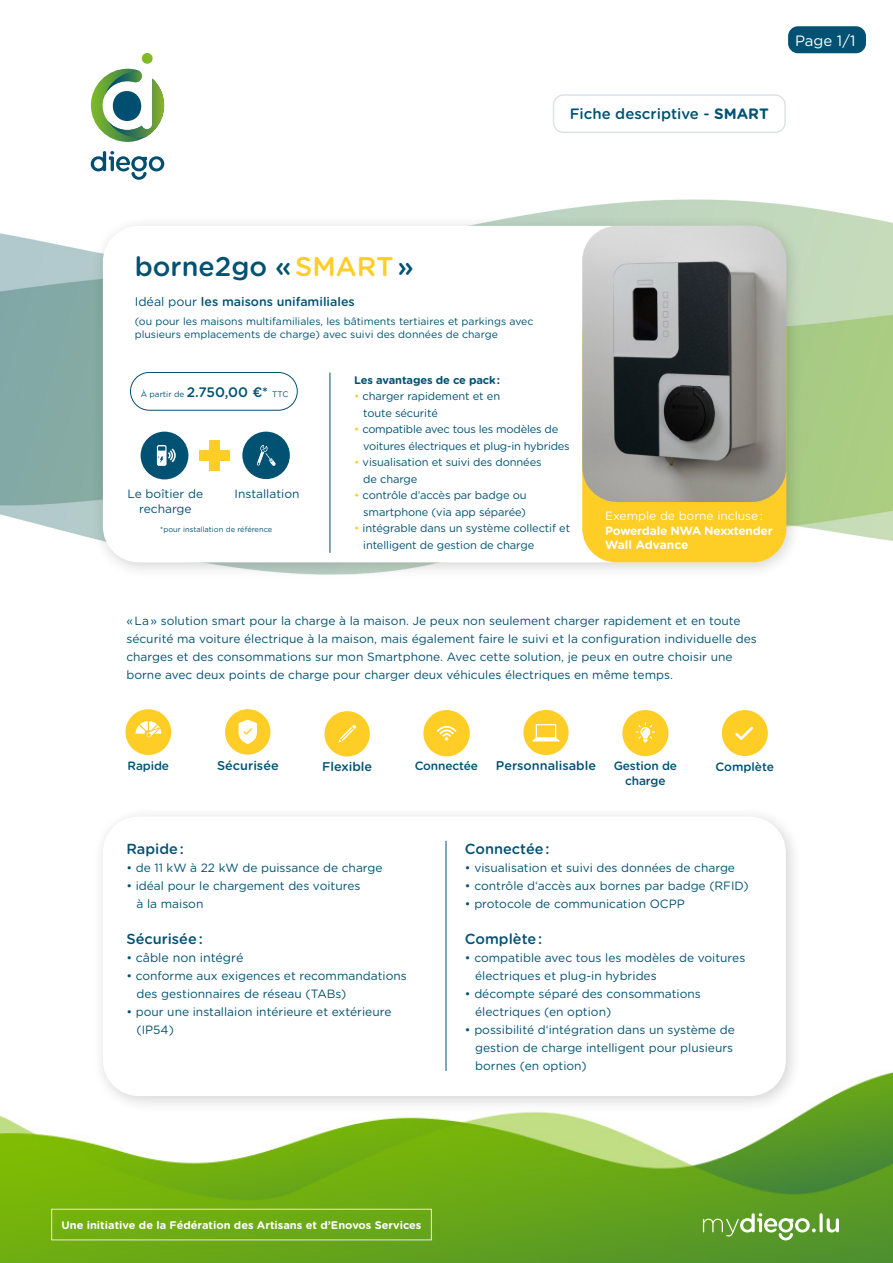
<style>
.page{position:relative;width:893px;height:1263px;background:#fff}
.page>*{position:absolute;margin:0;border:0;box-sizing:border-box;transform-origin:0 0}
.t1{font:500 27px "Gotham Rounded";color:#015272}
.t2{font:500 15px "Gotham Rounded";color:#015272}
.t3{font:15px "Gotham Rounded";color:#fff}
.t4{font:500 14.55px "Gotham Rounded";color:#015272}
.t5{font:500 12.75px "Gotham Rounded";color:#015272}
.t6{font:500 12.45px "Gotham Rounded";color:#015272}
.t7{font:12.45px "Gotham Rounded";color:#015272}
.t8{font:12px/18px "Gotham Rounded";color:#015272}
.t9{font:700 12px/14.4px "Gotham Rounded";letter-spacing:-.02em;color:#fff}
.t10{font:500 12px/14.4px "Gotham Rounded";letter-spacing:-.01em;color:#015272;text-align:center}
.t11{font:11.1px/16.5px "Gotham Rounded";letter-spacing:-.01em;color:#015272}
.t12{font:700 11.1px "Gotham Rounded";color:#fff}
.t13{font:700 11.1px "Gotham Rounded";letter-spacing:-.01em;color:#015272}
.t14{font:10.5px/12.6px "Gotham Rounded";color:#015272}
.t15{font:8.1px "Gotham Rounded";color:#015272}
.t16{font:7.5px "Gotham Rounded";color:#015272}
.s1{font-weight:700}
.s2{color:#fecd26}
.s3{font-weight:400}
.s4{font-weight:500;font-size:13.8px}
.s5{font-size:12px}
</style>
<div class="page">
<img style="left:0;top:1072px;width:893px;height:191px">
<div style="left:53px;top:1210px;width:390px;height:42px;background:#6cab14"></div>
<div style="left:51px;top:1209px;width:381px;height:31px;border:1px solid #e6e7e9"></div>
<svg style="left:819px;top:1213px;width:4px;height:19px"></svg>
<svg style="left:827px;top:1218px;width:12px;height:14px"></svg>
<svg style="left:703px;top:1213px;width:113px;height:27px;background:#7fb056"></svg>
<img style="left:0;top:97px;width:893px;height:660px">
<div style="left:553px;top:94px;width:233px;height:39px;border:2px solid #dde2e9;border-radius:10px"></div>
<div style="left:92px;top:215px;width:711px;height:364px;background:#231f20;opacity:.2"></div>
<div style="left:103px;top:226px;width:683px;height:336px;background:#fff;border-radius:36px"></div>
<div style="left:582px;top:298px;width:204px;height:264px;background:#fecd26;border-radius:34px"></div>
<div style="left:130px;top:372px;width:168px;height:39px;border:1px solid #015272;border-radius:19px"></div>
<hr style="left:330px;top:372px;width:1px;height:181px;background:#015272">
<img style="left:582px;top:226px;width:204px;height:276px">
<div style="left:92px;top:805px;width:711px;height:308px;background:#231f20;opacity:.2"></div>
<div style="left:103px;top:817px;width:683px;height:279px;background:#fff;border-radius:36px"></div>
<div style="left:142px;top:53px;width:11px;height:11px;background:#80ba27;border-radius:50%"></div>
<svg style="left:91px;top:69px;width:73px;height:73px"></svg>
<svg style="left:91px;top:151px;width:73px;height:29px"></svg>
<div style="left:788px;top:26px;width:78px;height:27px;background:#015272;border-radius:10px"></div>
<hr style="left:446px;top:841px;width:1px;height:230px;background:#015272">
<div style="left:125px;top:709px;width:46px;height:46px;background:#fecd26;border-radius:50%"></div>
<svg style="left:136px;top:721px;width:25px;height:17px"></svg>
<svg style="left:278px;top:719px;width:11px;height:9px"></svg>
<div style="left:423px;top:710px;width:47px;height:46px;background:#fecd26;border-radius:50%"></div>
<svg style="left:437px;top:726px;width:19px;height:14px"></svg>
<div style="left:622px;top:710px;width:46px;height:46px;background:#fecd26;border-radius:50%"></div>
<svg style="left:636px;top:722px;width:19px;height:20px"></svg>
<svg style="left:199px;top:440px;width:31px;height:31px"></svg>
<div style="left:242px;top:432px;width:48px;height:47px;background:#015272;border-radius:50%"></div>
<svg style="left:257px;top:445px;width:19px;height:21px"></svg>
<div style="left:225px;top:709px;width:45px;height:46px;background:#fecd26;border-radius:50%"></div>
<svg style="left:239px;top:720px;width:18px;height:24px"></svg>
<div style="left:324px;top:711px;width:46px;height:45px;background:#fecd26;border-radius:50%"></div>
<svg style="left:338px;top:725px;width:18px;height:18px"></svg>
<div style="left:523px;top:710px;width:46px;height:45px;background:#fecd26;border-radius:50%"></div>
<div style="left:536px;top:724px;width:20px;height:15px;border:1px solid #fff"></div>
<svg style="left:532px;top:737px;width:28px;height:5px"></svg>
<div style="left:722px;top:710px;width:46px;height:46px;background:#fecd26;border-radius:50%"></div>
<svg style="left:735px;top:727px;width:18px;height:13px"></svg>
<div style="left:141px;top:432px;width:47px;height:47px;background:#015272;border-radius:50%"></div>
<svg style="left:157px;top:445px;width:19px;height:21px"></svg>
<p class="t2" style="left:570px;top:103px;width:201px">Fiche descriptive - <span class="s1">SMART</span></p>
<p class="t3" style="left:795px;top:30px;width:62px">Page 1/1</p>
<p class="t1" style="left:135px;top:247px;width:280px">borne2go «<span class="s2">SMART</span>»</p>
<p class="t6" style="left:135px;top:293px;width:222px"><span class="s3">Idéal pour</span> les maisons unifamiliales</p>
<p class="t14" style="left:135px;top:314px;width:400px">(ou pour les maisons multifamiliales, les bâtiments tertiaires et parkings avec plusieurs emplacements de charge) avec suivi des données de charge</p>
<p class="t13" style="left:354px;top:372px;width:147px">Les avantages de ce pack :</p>
<p class="t11" style="left:363px;top:388px;width:138px;text-indent:-9px"><span class="s2">•</span> charger rapidement et en toute sécurité</p>
<p class="t11" style="left:363px;top:421px;width:208px;text-indent:-9px"><span class="s2">•</span> compatible avec tous les modèles de voitures électriques et plug-in hybrides</p>
<p class="t11" style="left:363px;top:454px;width:180px;text-indent:-9px"><span class="s2">•</span> visualisation et suivi des données de charge</p>
<p class="t11" style="left:354px;top:487px;width:174px;text-align:right"><span class="s2">•</span> contrôle d’accès par badge ou smartphone (via app séparée)</p>
<p class="t11" style="left:363px;top:520px;width:208px;text-indent:-9px"><span class="s2">•</span> intégrable dans un système collectif et intelligent de gestion de charge</p>
<p class="t15" style="left:141px;top:388px;width:149px">À partir de <span class="s4">2.750,00 €*</span> TTC</p>
<p class="t8" style="left:128px;top:486px;width:77px;line-height:14.4px;text-align:center">Le boîtier de recharge</p>
<p class="t8" style="left:235px;top:485px;width:66px">Installation</p>
<p class="t16" style="left:160px;top:524px;width:114px">*pour installation de référence</p>
<p class="t9" style="left:605px;top:508px;width:169px"><span class="s3">Exemple de borne incluse :<br></span>Powerdale NWA Nexxtender<br>Wall Advance</p>
<p class="t8" style="left:126px;top:611px;width:632px">« La » solution smart pour la charge à la maison. Je peux non seulement charger rapidement et en toute sécurité ma voiture électrique à la maison, mais également faire le suivi et la configuration individuelle des charges et des consommations sur mon Smartphone. Avec cette solution, je peux en outre choisir une borne avec deux points de charge pour charger deux véhicules électriques en même temps.</p>
<p class="t5" style="left:217px;top:757px;width:63px">Sécurisée</p>
<p class="t5" style="left:322px;top:757px;width:52px">Flexible</p>
<p class="t5" style="left:496px;top:756px;width:102px">Personnalisable</p>
<p class="t10" style="left:715px;top:759px;width:60px">Complète</p>
<p class="t10" style="left:415px;top:758px;width:65px">Connectée</p>
<p class="t10" style="left:128px;top:758px;width:43px">Rapide</p>
<p class="t10" style="left:614px;top:758px;width:65px">Gestion de charge</p>
<p class="t4" style="left:126px;top:838px;width:59px">Rapide :</p>
<p class="t8" style="left:126px;top:858px;width:258px">• de 11 kW à 22 kW de puissance de charge</p>
<p class="t8" style="left:137px;top:876px;width:225px;text-indent:-10px">• idéal pour le chargement des voitures à la maison</p>
<p class="t4" style="left:126px;top:928px;width:78px">Sécurisée :</p>
<p class="t7" style="left:126px;top:949px;width:118px"><span class="s5">•</span> câble non intégré</p>
<p class="t8" style="left:137px;top:966px;width:272px;text-indent:-10px">• conforme aux exigences et recommandations des gestionnaires de réseau (TABs)</p>
<p class="t8" style="left:137px;top:1002px;width:256px;text-indent:-10px">• pour une installaion intérieure et extérieure (IP54)</p>
<p class="t4" style="left:465px;top:838px;width:86px">Connectée :</p>
<p class="t8" style="left:465px;top:858px;width:272px">• visualisation et suivi des données de charge</p>
<p class="t8" style="left:465px;top:876px;width:285px">• contrôle d‘accès aux bornes par badge (RFID)</p>
<p class="t8" style="left:465px;top:894px;width:221px">• protocole de communication OCPP</p>
<p class="t4" style="left:465px;top:928px;width:79px">Complète :</p>
<p class="t8" style="left:475px;top:948px;width:272px;text-indent:-10px">• compatible avec tous les modèles de voitures électriques et plug-in hybrides</p>
<p class="t8" style="left:475px;top:984px;width:227px;text-indent:-10px">• décompte séparé des consommations électriques (en option)</p>
<p class="t8" style="left:475px;top:1020px;width:261px;text-indent:-10px">• possibilité d‘intégration dans un système de gestion de charge intelligent pour plusieurs bornes (en option)</p>
<p class="t12" style="left:61px;top:1216px;width:361px">Une initiative de la Fédération des Artisans et d’Enovos Services</p>
</div>
